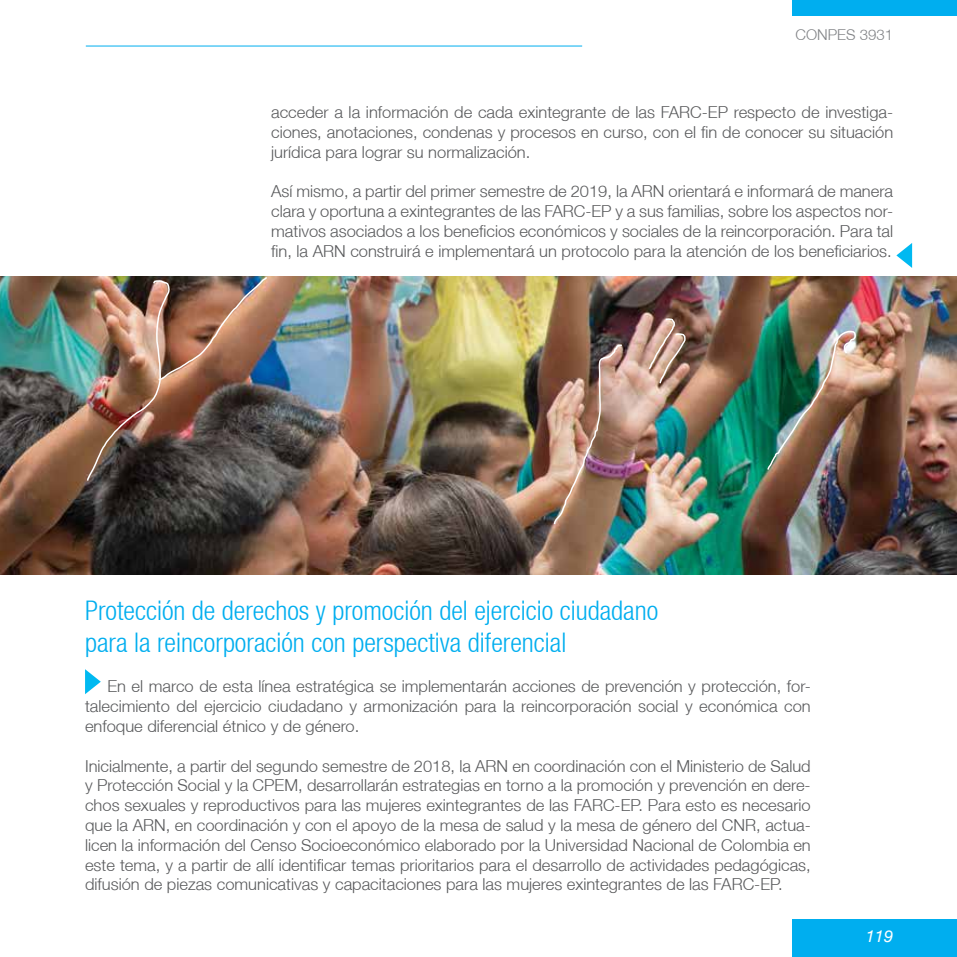
<style>
.page{position:relative;width:957px;height:957px;background:#fff}
.page>*{position:absolute;margin:0;border:0;box-sizing:border-box;transform-origin:0 0}
.t1{font:300 condensed 27px/32.4px "Helvetica Neue LT";color:#00aeef}
.t2{font:300 16.5px/19.8px "Helvetica Neue LT";color:#58595b;text-align:justify}
.t3{font:italic 16.5px "Helvetica Neue LT";color:#fff}
.t4{font:300 15px "Helvetica Neue LT";color:#808285}
</style>
<div class="page">
<div style="left:792px;top:918px;width:165px;height:39px;background:#00aeef"></div>
<div style="left:792px;top:0;width:165px;height:16px;background:#00aeef"></div>
<hr style="left:86px;top:46px;width:496px;height:1px;background:#00aeef">
<img style="left:0;top:276px;width:957px;height:298px">
<img style="left:766px;top:330px;width:91px;height:141px">
<img style="left:553px;top:343px;width:70px;height:182px">
<svg style="left:647px;top:318px;width:39px;height:67px;background:#b49082"></svg>
<img style="left:86px;top:276px;width:181px;height:206px">
<svg style="left:896px;top:243px;width:16px;height:25px"></svg>
<svg style="left:85px;top:669px;width:16px;height:25px"></svg>
<p class="t4" style="left:795px;top:26px;width:99px">CONPES 3931</p>
<p class="t2" style="left:271px;top:102px;width:623px">acceder a la información de cada exintegrante de las FARC-EP respecto de investiga&shy;ciones, anotaciones, condenas y procesos en curso, con el fin de conocer su situación jurídica para lograr su normalización.</p>
<p class="t2" style="left:271px;top:181px;width:623px">Así mismo, a partir del primer semestre de 2019, la ARN orientará e informará de manera clara y oportuna a exintegrantes de las FARC-EP y a sus familias, sobre los aspectos nor&shy;mativos asociados a los beneficios económicos y sociales de la reincorporación. Para tal fin, la ARN construirá e implementará un protocolo para la atención de los beneficiarios.</p>
<h1 class="t1" style="left:85px;top:594px;width:574px">Protección de derechos y promoción del ejercicio ciudadano para la reincorporación con perspectiva diferencial</h1>
<p class="t2" style="left:85px;top:676px;width:727px;text-indent:22px">En el marco de esta línea estratégica se implementarán acciones de prevención y protección, for&shy;talecimiento del ejercicio ciudadano y armonización para la reincorporación social y económica con enfoque diferencial étnico y de género.</p>
<p class="t2" style="left:85px;top:755px;width:727px">Inicialmente, a partir del segundo semestre de 2018, la ARN en coordinación con el Ministerio de Salud y Protección Social y la CPEM, desarrollarán estrategias en torno a la promoción y prevención en dere&shy;chos sexuales y reproductivos para las mujeres exintegrantes de las FARC-EP. Para esto es necesario que la ARN, en coordinación y con el apoyo de la mesa de salud y la mesa de género del CNR, actua&shy;licen la información del Censo Socioeconómico elaborado por la Universidad Nacional de Colombia en este tema, y a partir de allí identificar temas prioritarios para el desarrollo de actividades pedagógicas, difusión de piezas comunicativas y capacitaciones para las mujeres exintegrantes de las FARC-EP.</p>
<p class="t3" style="left:865px;top:926px;width:29px">119</p>
</div>
